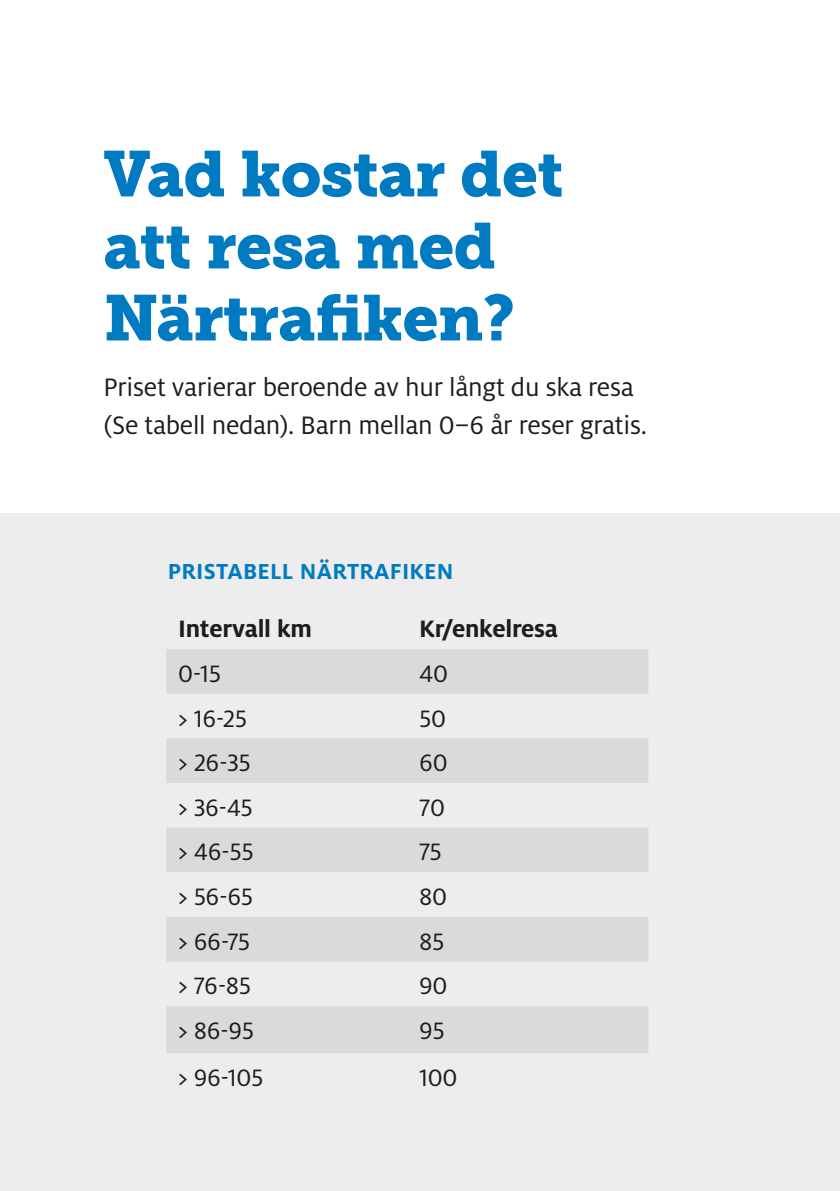
<style>
.page{position:relative;width:840px;height:1191px;background:#fff}
.page>*{position:absolute;margin:0;border:0;box-sizing:border-box;transform-origin:0 0}
.t1{font:64px/72px "Museo Slab 900";letter-spacing:-.01em;color:#007bc2}
.t2{font:28px/38px "Milo OT";letter-spacing:-.01em;color:#1d1d1b}
.t3{font:26.2px "Milo OT";letter-spacing:-.01em;color:#1d1d1b}
.t4{font:700 26.2px "Milo OT";letter-spacing:-.01em;color:#1d1d1b}
.t5{font:700 24px "Milo OT";letter-spacing:.01em;color:#007bc2}
</style>
<div class="page">
<div style="left:0;top:513px;width:839px;height:678px;background:#ededed"></div>
<svg style="left:166px;top:649px;width:482px;height:404px;fill:#dadada"></svg>
<h1 class="t1" style="left:103px;top:138px;width:461px">Vad kostar det att resa med<br>Närtrafiken?</h1>
<p class="t2" style="left:103px;top:368px;width:544px">Priset varierar beroende av hur långt du ska resa (Se tabell nedan). Barn mellan 0–6 år reser gratis.</p>
<p class="t5" style="left:168px;top:558px;width:287px">PRISTABELL NÄRTRAFIKEN</p>
<p class="t4" style="left:178px;top:614px;width:135px">Intervall km</p>
<p class="t4" style="left:419px;top:614px;width:140px">Kr/enkelresa</p>
<p class="t3" style="left:178px;top:659px;width:44px">0-15</p>
<p class="t3" style="left:419px;top:659px;width:30px">40</p>
<p class="t3" style="left:178px;top:704px;width:70px">&gt; 16-25</p>
<p class="t3" style="left:419px;top:704px;width:28px">50</p>
<p class="t3" style="left:178px;top:748px;width:74px">&gt; 26-35</p>
<p class="t3" style="left:419px;top:748px;width:30px">60</p>
<p class="t3" style="left:178px;top:793px;width:76px">&gt; 36-45</p>
<p class="t3" style="left:419px;top:793px;width:28px">70</p>
<p class="t3" style="left:178px;top:838px;width:77px">&gt; 46-55</p>
<p class="t3" style="left:419px;top:838px;width:24px">75</p>
<p class="t3" style="left:178px;top:882px;width:76px">&gt; 56-65</p>
<p class="t3" style="left:419px;top:882px;width:30px">80</p>
<p class="t3" style="left:178px;top:927px;width:73px">&gt; 66-75</p>
<p class="t3" style="left:419px;top:927px;width:27px">85</p>
<p class="t3" style="left:178px;top:971px;width:74px">&gt; 76-85</p>
<p class="t3" style="left:419px;top:971px;width:30px">90</p>
<p class="t3" style="left:178px;top:1016px;width:77px">&gt; 86-95</p>
<p class="t3" style="left:419px;top:1016px;width:27px">95</p>
<p class="t3" style="left:178px;top:1063px;width:86px">&gt; 96-105</p>
<p class="t3" style="left:419px;top:1063px;width:40px">100</p>
</div>
